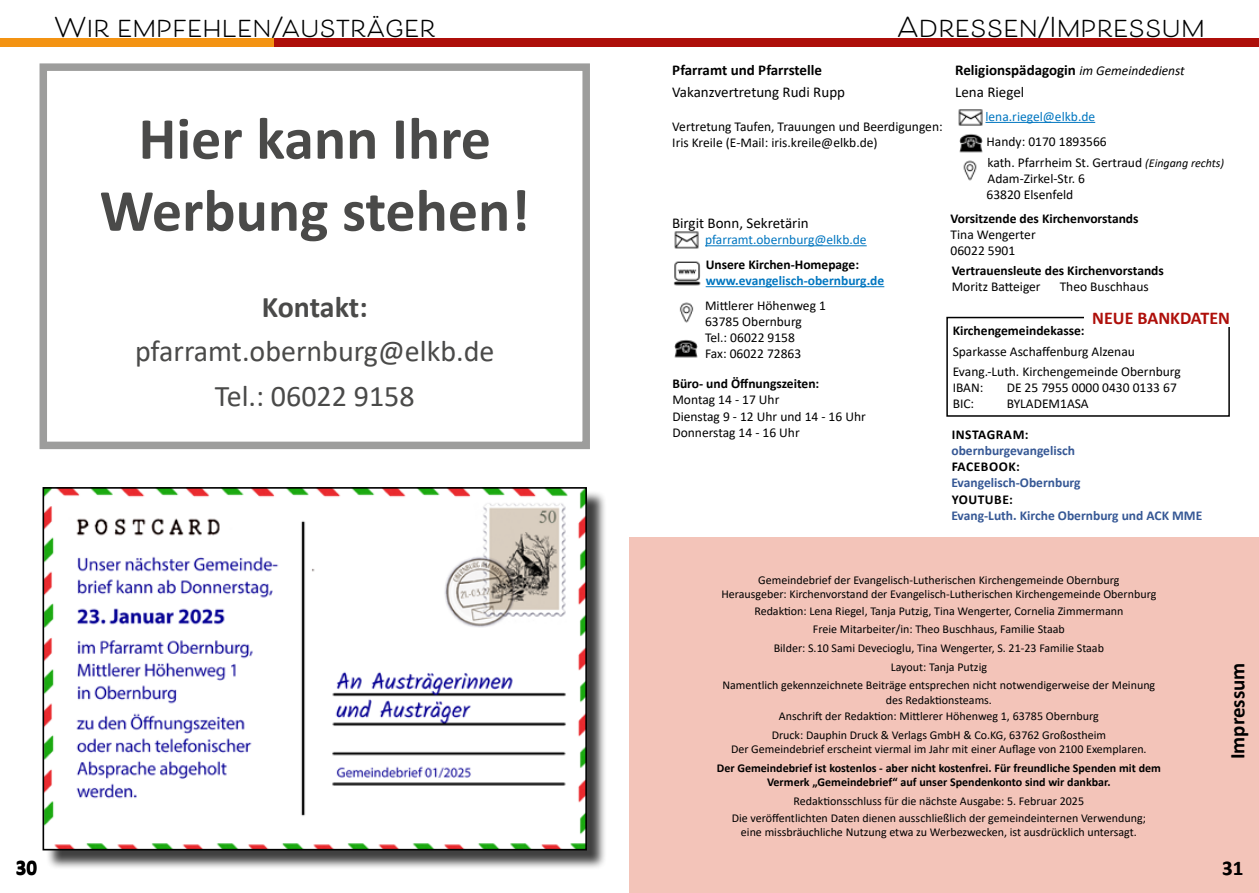
<style>
.page{position:relative;width:1259px;height:893px;background:#fff}
.page>*{position:absolute;margin:0;border:0;box-sizing:border-box;transform-origin:0 0}
.t1{font:700 60px/72px "Calibri";color:#4a4a49;text-align:center}
.t2{font:30px/44.5px "Calibri";color:#4a4a49;text-align:center}
.t3{font:700 30px "Calibri";letter-spacing:-.01em;color:#4a4a49}
.t4{font:700 27px "Beloved Sans";color:#000}
.t5{font:700 21px "Calibri";color:#000}
.t6{font:700 18px "Calibri";color:#ae0f0a}
.t7{font:700 15px/22.2px "Calibri";color:#000}
.t8{font:15px "Calibri";color:#000}
.t9{font:13.5px/16.2px "Calibri";color:#000}
.t10{font:700 13.5px "Calibri";color:#000}
.t11{font:700 13.5px "Calibri";color:#365895}
.t12{font:13.5px "Calibri";color:#0076c0}
.t13{font:700 13.5px "Calibri";color:#0076c0}
.t14{font:700 13.5px "Calibri";letter-spacing:.04em;color:#000}
.t15{font:12px/18.6px "Calibri";color:#000;text-align:center}
.t16{font:700 12px/14.4px "Calibri";color:#000;text-align:center}
.s1{font-weight:400;font-style:italic;font-size:13.5px}
.s2{font-weight:400}
.s3{font-style:italic;font-size:12px}
</style>
<div class="page">
<div style="left:946px;top:317px;width:283px;height:100px;border:2px solid #000"></div>
<div style="left:629px;top:38px;width:630px;height:9px;background:#ae0f0a"></div>
<div style="left:629px;top:537px;width:630px;height:356px;background:#f3c4b9"></div>
<img style="left:673px;top:261px;width:28px;height:25px">
<img style="left:674px;top:231px;width:25px;height:18px">
<img style="left:674px;top:339px;width:24px;height:19px">
<img style="left:679px;top:302px;width:15px;height:21px">
<hr style="left:985px;top:122px;width:110px;height:1px;background:#0076c0">
<img style="left:958px;top:109px;width:25px;height:17px">
<img style="left:959px;top:134px;width:24px;height:19px">
<img style="left:963px;top:160px;width:14px;height:21px">
<hr style="left:705px;top:245px;width:161px;height:1px;background:#0076c0">
<hr style="left:705px;top:286px;width:179px;height:1px;background:#0076c0">
<div style="left:1083px;top:311px;width:155px;height:15px;background:#fff"></div>
<div style="left:46px;top:490px;width:560px;height:380px;background:#000;opacity:.75"></div>
<img style="left:46px;top:490px;width:538px;height:357px">
<div style="left:43px;top:487px;width:544px;height:363px;border:2px solid #000"></div>
<div style="left:273px;top:38px;width:356px;height:9px;background:#ae0f0a"></div>
<div style="left:0;top:38px;width:273px;height:9px;background:#f39313"></div>
<div style="left:40px;top:63px;width:550px;height:386px;border:8px solid #9d9d9c"></div>
<h3 class="t4" style="left:54px;top:12px;width:383px">Wir empfehlen/austräger</h3>
<h1 class="t1" style="left:100px;top:102px;width:432px">Hier kann Ihre<br>Werbung stehen!</h1>
<h2 class="t3" style="left:262px;top:286px;width:107px">Kontakt:</h2>
<h2 class="t2" style="left:135px;top:328px;width:361px">pfarramt.obernburg@elkb.de<br>Tel.: 06022 9158</h2>
<h3 class="t5" style="left:16px;top:853px;width:23px">30</h3>
<h3 class="t4" style="left:897px;top:12px;width:309px">Adressen/Impressum</h3>
<p class="t7" style="left:672px;top:58px;width:151px">Pfarramt und Pfarrstelle</p>
<p class="t8" style="left:672px;top:82px;width:174px">Vakanzvertretung Rudi Rupp</p>
<p class="t9" style="left:672px;top:118px;width:272px">Vertretung Taufen, Trauungen und Beerdigungen:<br>Iris Kreile (E-Mail: iris.kreile@elkb.de)</p>
<p class="t8" style="left:672px;top:213px;width:138px">Birgit Bonn, Sekretärin</p>
<p class="t12" style="left:705px;top:230px;width:163px">pfarramt.obernburg@elkb.de</p>
<p class="t10" style="left:705px;top:255px;width:155px">Unsere Kirchen-Homepage:</p>
<p class="t13" style="left:705px;top:271px;width:180px">www.evangelisch-obernburg.de</p>
<p class="t9" style="left:705px;top:297px;width:122px">Mittlerer Höhenweg 1<br>63785 Obernburg<br>Tel.: 06022 9158<br>Fax: 06022 72863</p>
<p class="t10" style="left:672px;top:374px;width:148px">Büro- und Öffnungszeiten:</p>
<p class="t9" style="left:672px;top:391px;width:195px">Montag 14 - 17 Uhr<br>Dienstag 9 - 12 Uhr und 14 - 16 Uhr<br>Donnerstag 14 - 16 Uhr</p>
<p class="t7" style="left:955px;top:58px;width:231px">Religionspädagogin <span class="s1">im Gemeindedienst<br></span><span class="s2">Lena Riegel</span></p>
<p class="t12" style="left:985px;top:107px;width:111px">lena.riegel@elkb.de</p>
<p class="t9" style="left:986px;top:130px;width:239px;line-height:21.5px">Handy: 0170 1893566<br>kath. Pfarrheim St. Gertraud <span class="s3">(Eingang rechts)</span></p>
<p class="t9" style="left:986px;top:170px;width:100px">Adam-Zirkel-Str. 6<br>63820 Elsenfeld</p>
<p class="t10" style="left:950px;top:209px;width:189px">Vorsitzende des Kirchenvorstands</p>
<p class="t9" style="left:950px;top:226px;width:87px">Tina Wengerter<br>06022 5901</p>
<p class="t10" style="left:951px;top:261px;width:214px">Vertrauensleute des Kirchenvorstands</p>
<p class="t9" style="left:951px;top:278px;width:90px">Moritz Batteiger</p>
<p class="t9" style="left:1059px;top:278px;width:90px">Theo Buschhaus</p>
<h3 class="t6" style="left:1092px;top:305px;width:139px">NEUE BANKDATEN</h3>
<p class="t10" style="left:952px;top:321px;width:133px">Kirchengemeindekasse:</p>
<p class="t9" style="left:952px;top:341px;width:230px;line-height:20.4px">Sparkasse Aschaffenburg Alzenau<br>Evang.-Luth. Kirchengemeinde Obernburg</p>
<p class="t9" style="left:952px;top:379px;width:32px">IBAN:</p>
<p class="t9" style="left:1006px;top:379px;width:172px">DE 25 7955 0000 0430 0133 67</p>
<p class="t9" style="left:952px;top:395px;width:23px">BIC:</p>
<p class="t9" style="left:1006px;top:395px;width:84px">BYLADEM1ASA</p>
<p class="t14" style="left:951px;top:425px;width:78px">INSTAGRAM:</p>
<p class="t11" style="left:951px;top:441px;width:125px">obernburgevangelisch</p>
<p class="t14" style="left:951px;top:489px;width:63px">YOUTUBE:</p>
<p class="t11" style="left:951px;top:506px;width:252px">Evang-Luth. Kirche Obernburg und ACK MME</p>
<p class="t14" style="left:951px;top:457px;width:70px">FACEBOOK:</p>
<p class="t11" style="left:951px;top:473px;width:131px">Evangelisch-Obernburg</p>
<p class="t15" style="left:721px;top:572px;width:436px;line-height:14.4px">Gemeindebrief der Evangelisch-Lutherischen Kirchengemeinde Obernburg<br>Herausgeber: Kirchenvorstand der Evangelisch-Lutherischen Kirchengemeinde Obernburg</p>
<p class="t15" style="left:722px;top:601px;width:434px">Redaktion: Lena Riegel, Tanja Putzig, Tina Wengerter, Cornelia Zimmermann<br>Freie Mitarbeiter/in: Theo Buschhaus, Familie Staab<br>Bilder: S.10 Sami Devecioglu, Tina Wengerter, S. 21-23 Familie Staab<br>Layout: Tanja Putzig<br>Namentlich gekennzeichnete Beiträge entsprechen nicht notwendigerweise der Meinung</p>
<p class="t15" style="left:779px;top:691px;width:321px;line-height:16.5px">des Redaktionsteams.<br>Anschrift der Redaktion: Mittlerer Höhenweg 1, 63785 Obernburg</p>
<p class="t15" style="left:731px;top:727px;width:417px;line-height:14.4px">Druck: Dauphin Druck &amp; Verlags GmbH &amp; Co.KG, 63762 Großostheim<br>Der Gemeindebrief erscheint viermal im Jahr mit einer Auflage von 2100 Exemplaren.</p>
<p class="t16" style="left:717px;top:761px;width:446px">Der Gemeindebrief ist kostenlos - aber nicht kostenfrei. Für freundliche Spenden mit dem<br>Vermerk „Gemeindebrief“ auf unser Spendenkonto sind wir dankbar.</p>
<p class="t15" style="left:731px;top:792px;width:416px;line-height:16.5px">Redaktionsschluss für die nächste Ausgabe: 5. Februar 2025<br>Die veröffentlichten Daten dienen ausschließlich der gemeindeinternen Verwendung;</p>
<p class="t15" style="left:741px;top:822px;width:397px">eine missbräuchliche Nutzung etwa zu Werbezwecken, ist ausdrücklich untersagt.</p>
<h3 class="t5" style="left:1222px;top:759px;width:98px;rotate:-90deg">Impressum</h3>
<h3 class="t5" style="left:1222px;top:853px;width:23px">31</h3>
</div>
